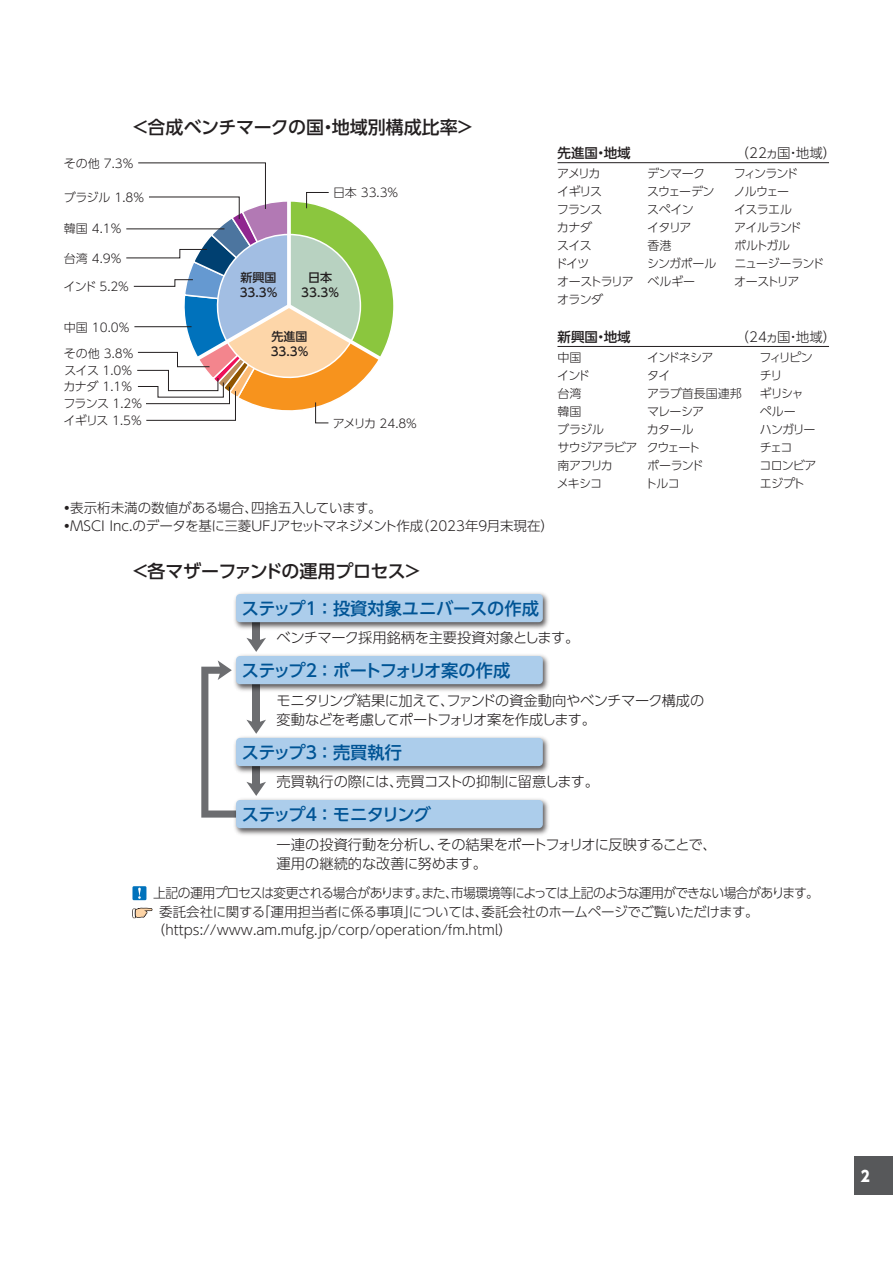
<style>
.page{position:relative;width:893px;height:1263px;background:#fff}
.page>*{position:absolute;margin:0;border:0;box-sizing:border-box;transform-origin:0 0}
.t1{font:500 18px "UD Shin Go Pro";letter-spacing:-.01em;color:#231f20}
.t2{font:500 17.25px "UD Shin Go Pro";letter-spacing:-.105em;color:#005495}
.t3{font:500 17.25px "UD Shin Go Pro";letter-spacing:-.01em;color:#005495}
.t4{font:500 17.25px "UD Shin Go Pro";letter-spacing:-.045em;color:#005495}
.t5{font:800 15px "UD Shin Go Pro";color:#fff;scale:.9 1}
.t6{font:300 14.25px/19.5px "UD Shin Go Pro";letter-spacing:-.03em;color:#231f20}
.t7{font:300 13.5px/18px "UD Shin Go Pro";letter-spacing:-.035em;color:#231f20}
.t8{font:300 13.5px "UD Shin Go Pro";letter-spacing:-.06em;color:#231f20;scale:.95 1}
.t9{font:300 13.5px "UD Shin Go Pro";color:#231f20}
.t10{font:500 13.5px "UD Shin Go Pro";color:#231f20}
.t11{font:300 12px/18px "UD Shin Go Pro";letter-spacing:-.06em;color:#231f20}
.t12{font:300 12px/18px "UD Shin Go Pro";letter-spacing:-.095em;color:#231f20}
.t13{font:500 12px/15px "UD Shin Go Pro";color:#231f20}
.s1{font-weight:700}
</style>
<div class="page">
<div style="left:855px;top:1157px;width:38px;height:38px;background:#57585a"></div>
<svg style="left:126px;top:162px;width:268px;height:262px"></svg>
<hr style="left:557px;top:162px;width:272px;height:1px;background:#231f20">
<hr style="left:557px;top:346px;width:272px;height:1px;background:#231f20">
<div style="left:253px;top:622px;width:7px;height:20px;background:#6c6d70"></div>
<svg style="left:246px;top:638px;width:20px;height:13px"></svg>
<svg style="left:201px;top:660px;width:65px;height:158px"></svg>
<img style="left:234px;top:593px;width:315px;height:38px">
<div style="left:236px;top:594px;width:307px;height:28px;background:#accdeb;border-radius:4px"></div>
<img style="left:232px;top:651px;width:317px;height:42px">
<div style="left:236px;top:656px;width:307px;height:28px;background:#accdeb;border-radius:4px"></div>
<img style="left:232px;top:733px;width:317px;height:42px">
<div style="left:236px;top:738px;width:307px;height:28px;background:#accdeb;border-radius:4px"></div>
<img style="left:232px;top:795px;width:317px;height:40px">
<div style="left:236px;top:800px;width:307px;height:28px;background:#accdeb;border-radius:4px"></div>
<div style="left:132px;top:886px;width:14px;height:14px;background:#0072bc"></div>
<svg style="left:138px;top:888px;width:3px;height:11px"></svg>
<svg style="left:132px;top:907px;width:21px;height:12px"></svg>
<h1 class="t1" style="left:131px;top:113px;width:344px">＜合成ベンチマークの国・地域別構成比率＞</h1>
<p class="t11" style="left:64px;top:154px;width:72px">その他 7.3％</p>
<p class="t11" style="left:64px;top:188px;width:83px">ブラジル 1.8％</p>
<p class="t11" style="left:64px;top:219px;width:60px">韓国 4.1％</p>
<p class="t11" style="left:64px;top:249px;width:60px">台湾 4.9％</p>
<p class="t11" style="left:64px;top:277px;width:68px">インド 5.2％</p>
<p class="t11" style="left:64px;top:318px;width:68px">中国 10.0％</p>
<p class="t11" style="left:64px;top:343px;width:72px">その他 3.8％</p>
<p class="t11" style="left:64px;top:361px;width:70px">スイス 1.0％</p>
<p class="t11" style="left:63px;top:377px;width:71px">カナダ 1.1％</p>
<p class="t11" style="left:63px;top:394px;width:81px">フランス 1.2％</p>
<p class="t11" style="left:333px;top:183px;width:67px">日本 33.3％</p>
<p class="t13" style="left:240px;top:269px;width:40px">新興国<br>33.3％</p>
<p class="t13" style="left:301px;top:269px;width:40px;text-align:center">日本<br>33.3％</p>
<p class="t13" style="left:271px;top:329px;width:40px">先進国<br>33.3％</p>
<p class="t11" style="left:64px;top:411px;width:80px">イギリス 1.5％</p>
<p class="t11" style="left:333px;top:414px;width:86px">アメリカ 24.8％</p>
<p class="t10" style="left:557px;top:142px;width:75px">先進国・地域</p>
<p class="t7" style="left:736px;top:143px;width:102px">（22ヵ国・地域）</p>
<p class="t11" style="left:647px;top:164px;width:71px">デンマークスウェーデンスペイン<br>イタリア<br>香港<br>シンガポールベルギー</p>
<p class="t11" style="left:555px;top:164px;width:80px">アメリカ<br>イギリス<br>フランス<br>カナダ<br>スイス<br>ドイツ<br>オーストラリアオランダ</p>
<p class="t11" style="left:734px;top:164px;width:92px">フィンランド<br>ノルウェー<br>イスラエル<br>アイルランド<br>ポルトガル<br>ニュージーランドオーストリア</p>
<p class="t10" style="left:557px;top:326px;width:75px">新興国・地域</p>
<p class="t7" style="left:736px;top:327px;width:102px">（24ヵ国・地域）</p>
<p class="t11" style="left:645px;top:347px;width:98px">インドネシア<br>タイ<br>アラブ首長国連邦マレーシア<br>カタール<br>クウェート<br>ポーランド<br>トルコ</p>
<p class="t11" style="left:557px;top:347px;width:82px">中国<br>インド<br>台湾<br>韓国<br>ブラジル<br>サウジアラビア南アフリカ<br>メキシコ</p>
<p class="t12" style="left:759px;top:347px;width:59px">フィリピンチリ<br>ギリシャペルー<br>ハンガリーチェコ<br>コロンビアエジプト</p>
<p class="t7" style="left:60px;top:498px;width:495px"><span class="s1">・</span>表示桁未満の数値がある場合、四捨五入しています。<br><span class="s1">・</span>MSCI Inc.のデータを基に三菱ＵＦＪアセットマネジメント作成（2023年９月末現在）</p>
<h1 class="t1" style="left:131px;top:557px;width:292px">＜各マザーファンドの運用プロセス＞</h1>
<h2 class="t3" style="left:242px;top:594px;width:299px">ステップ１ ：投資対象ユニバースの作成</h2>
<p class="t6" style="left:277px;top:627px;width:304px">ベンチマーク採用銘柄を主要投資対象とします。</p>
<h2 class="t2" style="left:242px;top:656px;width:270px">ステップ２ ：ポートフォリオ案の作成</h2>
<p class="t6" style="left:277px;top:690px;width:429px">モニタリング結果に加えて、ファンドの資金動向やベンチマーク構成の変動などを考慮してポートフォリオ案を作成します。</p>
<h2 class="t4" style="left:242px;top:738px;width:162px">ステップ３ ：売買執行</h2>
<p class="t6" style="left:277px;top:771px;width:324px">売買執行の際には、売買コストの抑制に留意します。</p>
<h2 class="t2" style="left:242px;top:800px;width:191px">ステップ４ ：モニタリング</h2>
<p class="t6" style="left:277px;top:834px;width:442px">一連の投資行動を分析し、その結果をポートフォリオに反映することで、運用の継続的な改善に努めます。</p>
<p class="t8" style="left:153px;top:882px;width:702px">上記の運用プロセスは変更される場合があります。また、市場環境等によっては上記のような運用ができない場合があります。</p>
<p class="t7" style="left:159px;top:902px;width:601px">委託会社に関する「運用担当者に係る事項」については、委託会社のホームページでご覧いただけます。</p>
<p class="t9" style="left:152px;top:918px;width:362px">（https://www.am.mufg.jp/corp/operation/fm.html）</p>
<p class="t5" style="left:861px;top:1163px;width:11px">2</p>
</div>
